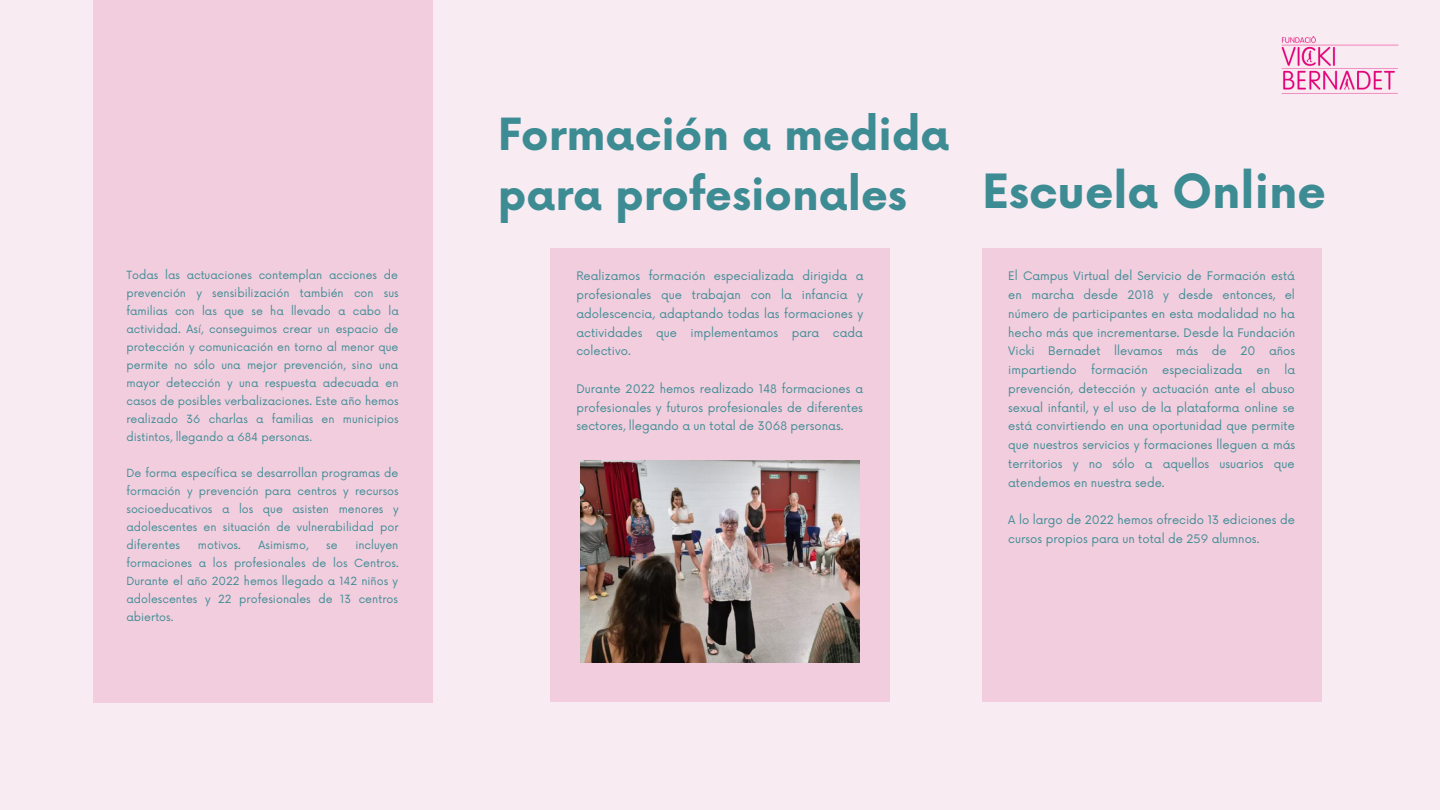
<style>
.page{position:relative;width:1440px;height:810px;background:#f9ebf2}
.page>*{position:absolute;margin:0;border:0;box-sizing:border-box;transform-origin:0 0}
.t1{font:700 46px "Now";color:#3d8c94}
.t2{font:700 43.2px/60px "Now";color:#3d8c94}
.t3{font:11.5px/18.8px "Now";color:#3d8c94;text-align:justify}
.t4{font:11px/18px "Now";color:#3d8c94;text-align:justify}
</style>
<div class="page">
<img style="left:1281px;top:36px;width:118px;height:58px">
<div style="left:550px;top:249px;width:340px;height:453px;background:#f1cdde"></div>
<img style="left:581px;top:460px;width:279px;height:203px">
<div style="left:982px;top:249px;width:339px;height:453px;background:#f1cdde"></div>
<div style="left:93px;top:0;width:339px;height:702px;background:#f1cdde"></div>
<p class="t4" style="left:126px;top:267px;width:274px">Todas las actuaciones contemplan acciones de prevención y sensibilización también con sus familias con las que se ha llevado a cabo la actividad. Así, conseguimos crear un espacio de protección y comunicación en torno al menor que permite no sólo una mejor prevención, sino una mayor detección y una respuesta adecuada en casos de posibles verbalizaciones. Este año hemos realizado 36 charlas a familias en municipios distintos, llegando a 684 personas.</p>
<p class="t4" style="left:126px;top:465px;width:274px">De forma específica se desarrollan programas de formación y prevención para centros y recursos socioeducativos a los que asisten menores y adolescentes en situación de vulnerabilidad por diferentes</p>
<p class="t4" style="left:126px;top:537px;width:274px;text-indent:229px">incluyen formaciones a los profesionales de los Centros.<br>Durante el año 2022 hemos llegado a 142 niños y adolescentes y 22 profesionales de 13 centros abiertos.</p>
<p class="t4" style="left:198px;top:537px;width:44px">motivos.</p>
<p class="t4" style="left:259px;top:537px;width:51px">Asimismo,</p>
<p class="t4" style="left:326px;top:537px;width:13px">se</p>
<h2 class="t2" style="left:498px;top:107px;width:453px">Formación a medida para profesionales</h2>
<p class="t3" style="left:576px;top:267px;width:289px">Realizamos formación especializada dirigida a profesionales que trabajan con la infancia y adolescencia, adaptando todas las formaciones y actividades que implementamos para cada colectivo.</p>
<p class="t3" style="left:576px;top:380px;width:288px">Durante 2022 hemos realizado 148 formaciones a profesionales y futuros profesionales de diferentes sectores, llegando a un total de 3068 personas.</p>
<h1 class="t1" style="left:982px;top:167px;width:346px">Escuela Online</h1>
<p class="t3" style="left:1008px;top:267px;width:289px">El Campus Virtual del Servicio de Formación está en marcha desde 2018 y desde entonces, el número de participantes en esta modalidad no ha hecho más que incrementarse. Desde la Fundación Vicki Bernadet llevamos más de 20 años impartiendo formación especializada en la prevención, detección y actuación ante el abuso sexual infantil, y el uso de la plataforma online se está convirtiendo en una oportunidad que permite que nuestros servicios y formaciones lleguen a más territorios y no sólo a aquellos usuarios que atendemos en nuestra sede.</p>
<p class="t3" style="left:1008px;top:511px;width:288px">A lo largo de 2022 hemos ofrecido 13 ediciones de cursos propios para un total de 259 alumnos.</p>
</div>
